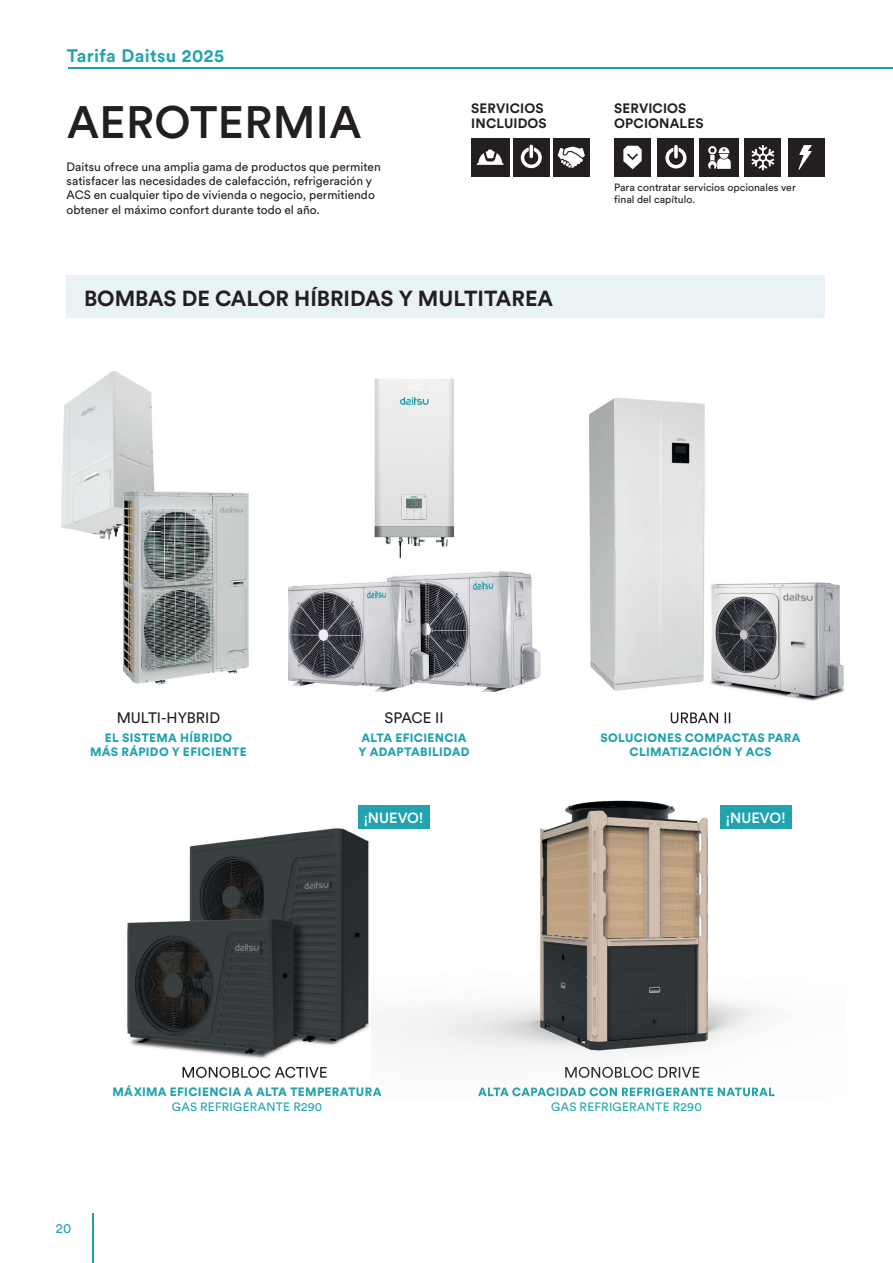
<style>
.page{position:relative;width:893px;height:1263px;background:#fff}
.page>*{position:absolute;margin:0;border:0;box-sizing:border-box;transform-origin:0 0}
.t1{font:500 45px "Circular Std";letter-spacing:.01em;color:#231f20}
.t2{font:700 21.6px "Circular Std";color:#231f20}
.t3{font:700 18px "Circular Std";letter-spacing:.02em;color:#21a3ae}
.t4{font:15px "Circular Std";color:#231f20}
.t5{font:500 14.7px "Circular Std";color:#fff}
.t6{font:700 13.5px/15px "Circular Std";letter-spacing:.01em;color:#231f20}
.t7{font:13.5px "Circular Std";color:#21a3ae}
.t8{font:12px/14.4px "Circular Std";color:#231f20}
.t9{font:900 12px/14.4px "Circular Std";letter-spacing:.025em;color:#21a3ae;text-align:center}
.t10{font:12px "Circular Std";letter-spacing:.02em;color:#21a3ae}
.t11{font:10.5px/12px "Circular Std";color:#231f20}
</style>
<div class="page">
<hr style="left:68px;top:67px;width:825px;height:1px;background:#21a3ae">
<hr style="left:92px;top:1213px;width:2px;height:50px;background:#21a3ae">
<div style="left:67px;top:275px;width:758px;height:42px;background:#e9f2f4"></div>
<img style="left:61px;top:371px;width:94px;height:168px">
<img style="left:123px;top:491px;width:126px;height:194px">
<img style="left:123px;top:487px;width:37px;height:52px">
<img style="left:374px;top:378px;width:81px;height:181px">
<img style="left:386px;top:572px;width:154px;height:120px">
<img style="left:429px;top:648px;width:5px;height:33px">
<img style="left:288px;top:582px;width:141px;height:110px">
<img style="left:388px;top:582px;width:41px;height:99px">
<div style="left:553px;top:138px;width:37px;height:38px;background:#231f20"></div>
<svg style="left:558px;top:147px;width:27px;height:21px"></svg>
<div style="left:513px;top:138px;width:37px;height:38px;background:#231f20"></div>
<svg style="left:521px;top:145px;width:21px;height:23px"></svg>
<div style="left:471px;top:138px;width:38px;height:38px;background:#231f20"></div>
<svg style="left:477px;top:150px;width:27px;height:15px"></svg>
<img style="left:127px;top:828px;width:245px;height:249px">
<img style="left:183px;top:1067px;width:144px;height:10px">
<img style="left:538px;top:397px;width:167px;height:183px">
<img style="left:830px;top:583px;width:15px;height:113px">
<img style="left:540px;top:580px;width:290px;height:95px">
<img style="left:538px;top:675px;width:292px;height:48px">
<img style="left:671px;top:712px;width:59px;height:11px">
<div style="left:700px;top:138px;width:39px;height:39px;background:#231f20"></div>
<svg style="left:708px;top:146px;width:23px;height:23px"></svg>
<div style="left:614px;top:138px;width:37px;height:39px;background:#231f20"></div>
<svg style="left:623px;top:146px;width:19px;height:23px"></svg>
<div style="left:658px;top:138px;width:36px;height:39px;background:#231f20"></div>
<svg style="left:665px;top:145px;width:22px;height:24px"></svg>
<div style="left:744px;top:138px;width:37px;height:39px;background:#231f20"></div>
<svg style="left:751px;top:145px;width:23px;height:25px"></svg>
<div style="left:788px;top:138px;width:37px;height:39px;background:#231f20"></div>
<svg style="left:798px;top:145px;width:14px;height:25px"></svg>
<img style="left:372px;top:800px;width:420px;height:297px">
<img style="left:565px;top:1067px;width:134px;height:11px">
<img style="left:478px;top:1087px;width:297px;height:9px">
<svg style="left:372px;top:1085px;width:9px;height:11px"></svg>
<div style="left:358px;top:805px;width:71px;height:23px;background:#21a3ae"></div>
<div style="left:720px;top:805px;width:72px;height:23px;background:#21a3ae"></div>
<h3 class="t3" style="left:67px;top:44px;width:159px">Tarifa Daitsu 2025</h3>
<h1 class="t1" style="left:67px;top:94px;width:296px">AEROTERMIA</h1>
<p class="t8" style="left:67px;top:159px;width:316px">Daitsu ofrece una amplia gama de productos que permiten satisfacer las necesidades de calefacción, refrigeración y ACS en cualquier tipo de vivienda o negocio, permitiendo obtener el máximo confort durante todo el año.</p>
<p class="t6" style="left:471px;top:100px;width:77px">SERVICIOS<br>INCLUIDOS</p>
<h2 class="t2" style="left:84px;top:285px;width:471px">BOMBAS DE CALOR HÍBRIDAS Y MULTITAREA</h2>
<p class="t6" style="left:614px;top:100px;width:91px">SERVICIOS<br>OPCIONALES</p>
<p class="t11" style="left:614px;top:181px;width:183px">Para contratar servicios opcionales ver final del capítulo.</p>
<p class="t4" style="left:117px;top:709px;width:105px">MULTI-HYBRID</p>
<p class="t9" style="left:90px;top:730px;width:158px">EL SISTEMA HÍBRIDO<br>MÁS RÁPIDO Y EFICIENTE</p>
<p class="t4" style="left:384px;top:709px;width:61px">SPACE II</p>
<p class="t9" style="left:359px;top:730px;width:112px;text-align:left">ALTA EFICIENCIA<br>Y ADAPTABILIDAD</p>
<p class="t9" style="left:600px;top:730px;width:202px">SOLUCIONES COMPACTAS PARA<br>CLIMATIZACIÓN Y ACS</p>
<p class="t5" style="left:364px;top:808px;width:61px">¡NUEVO!</p>
<p class="t5" style="left:726px;top:808px;width:61px">¡NUEVO!</p>
<p class="t9" style="left:113px;top:1084px;width:270px">MÁXIMA EFICIENCIA A ALTA TEMPERATURA</p>
<p class="t10" style="left:172px;top:1099px;width:152px">GAS REFRIGERANTE R290</p>
<p class="t7" style="left:56px;top:1220px;width:17px">20</p>
<p class="t10" style="left:551px;top:1099px;width:152px">GAS REFRIGERANTE R290</p>
</div>
